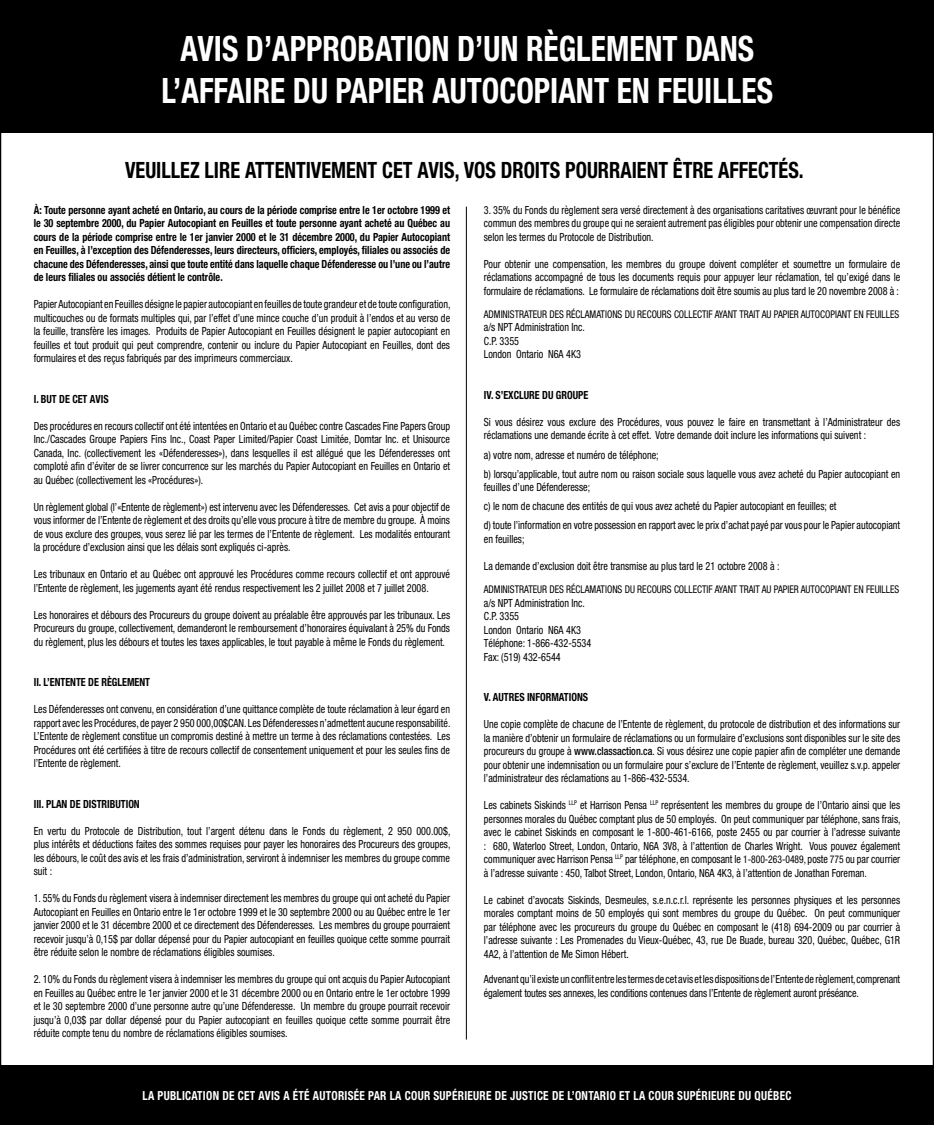
<style>
.page{position:relative;width:934px;height:1125px;background:#fff}
.page>*{position:absolute;margin:0;border:0;box-sizing:border-box;transform-origin:0 0}
.t1{font:700 condensed 35px/42px "Helvetica Neue";color:#fff;text-align:center;scale:.9 1}
.t2{font:700 condensed 22.5px "Helvetica Neue";color:#000;scale:.9 1}
.t3{font:700 condensed 12.5px "Helvetica Neue";letter-spacing:.025em;color:#fff;scale:.9 1}
.t4{font:condensed 11.25px/13.5px "Helvetica Neue";color:#000;text-align:justify;scale:.9 1}
.t5{font:700 condensed 11.25px/13.5px "Helvetica Neue";color:#000;text-align:justify;scale:.9 1}
.t6{font:condensed 10.62px "Helvetica Neue";color:#000;scale:.9 1}
.s1{font-weight:500}
.s2{font-size:10.62px}
</style>
<div class="page">
<div style="left:0;top:1065px;width:934px;height:60px;background:#000"></div>
<div style="left:0;top:0;width:934px;height:133px;background:#000"></div>
<hr style="left:466px;top:207px;width:1px;height:833px;background:#000">
<h1 class="t1" style="left:162px;top:28px;width:681px">AVIS D’APPROBATION D’UN RÈGLEMENT DANS<br>L’AFFAIRE DU PAPIER AUTOCOPIANT EN FEUILLES</h1>
<h2 class="t2" style="left:125px;top:156px;width:755px">VEUILLEZ LIRE ATTENTIVEMENT CET AVIS, VOS DROITS POURRAIENT ÊTRE AFFECTÉS.</h2>
<p class="t5" style="left:34px;top:203px;width:464px">À: Toute personne ayant acheté en Ontario, au cours de la période comprise entre le 1er octobre 1999 et le 30 septembre 2000, du Papier Autocopiant en Feuilles et toute personne ayant acheté au Québec au cours de la période comprise entre le 1er janvier 2000 et le 31 décembre 2000, du Papier Autocopiant en Feuilles, à l’exception des Défenderesses, leurs directeurs, officiers, employés, filiales ou associés de chacune des Défenderesses, ainsi que toute entité dans laquelle chaque Défenderesse ou l’une ou l’autre de leurs filiales ou associés détient le contrôle.</p>
<p class="t4" style="left:34px;top:297px;width:464px">Papier Autocopiant en Feuilles désigne le papier autocopiant en feuilles de toute grandeur et de toute configuration, multicouches ou de formats multiples qui, par l’effet d’une mince couche d’un produit à l’endos et au verso de la feuille, transfère les images. Produits de Papier Autocopiant en Feuilles désignent le papier autocopiant en feuilles et tout produit qui peut comprendre, contenir ou inclure du Papier Autocopiant en Feuilles, dont des formulaires et des reçus fabriqués par des imprimeurs commerciaux.</p>
<p class="t5" style="left:34px;top:392px;width:85px">I. BUT DE CET AVIS</p>
<p class="t4" style="left:34px;top:419px;width:464px">Des procédures en recours collectif ont été intentées en Ontario et au Québec contre Cascades Fine Papers Group Inc./Cascades Groupe Papiers Fins Inc., Coast Paper Limited/Papier Coast Limitée, Domtar Inc. et Unisource Canada, Inc. (collectivement les «Défenderesses»), dans lesquelles il est allégué que les Défenderesses ont comploté afin d’éviter de se livrer concurrence sur les marchés du Papier Autocopiant en Feuilles en Ontario et au Québec (collectivement les «Procédures»).</p>
<p class="t4" style="left:34px;top:500px;width:464px">Un règlement global (l’«Entente de règlement») est intervenu avec les Défenderesses. Cet avis a pour objectif de vous informer de l’Entente de règlement et des droits qu’elle vous procure à titre de membre du groupe. À moins de vous exclure des groupes, vous serez lié par les termes de l’Entente de règlement. Les modalités entourant la procédure d’exclusion ainsi que les délais sont expliqués ci-après.</p>
<p class="t4" style="left:34px;top:567px;width:464px">Les tribunaux en Ontario et au Québec ont approuvé les Procédures comme recours collectif et ont approuvé l’Entente de règlement, les jugements ayant été rendus respectivement les 2 juillet 2008 et 7 juillet 2008.</p>
<p class="t4" style="left:34px;top:608px;width:464px">Les honoraires et débours des Procureurs du groupe doivent au préalable être approuvés par les tribunaux. Les Procureurs du groupe, collectivement, demanderont le remboursement d’honoraires équivalant à 25% du Fonds du règlement, plus les débours et toutes les taxes applicables, le tout payable à même le Fonds du règlement.</p>
<p class="t5" style="left:34px;top:675px;width:131px">II. L’ENTENTE DE RÈGLEMENT</p>
<p class="t4" style="left:34px;top:702px;width:464px">Les Défenderesses ont convenu, en considération d’une quittance complète de toute réclamation à leur égard en rapport avec les Procédures, de payer 2 950 000,00$CAN. Les Défenderesses n’admettent aucune responsabilité.<br>L’Entente de règlement constitue un compromis destiné à mettre un terme à des réclamations contestées. Les Procédures ont été certifiées à titre de recours collectif de consentement uniquement et pour les seules fins de l’Entente de règlement.</p>
<p class="t5" style="left:34px;top:797px;width:119px">III. PLAN DE DISTRIBUTION</p>
<p class="t4" style="left:34px;top:824px;width:464px">En vertu du Protocole de Distribution, tout l’argent détenu dans le Fonds du règlement, 2 950 000.00$, plus intérêts et déductions faites des sommes requises pour payer les honoraires des Procureurs des groupes, les débours, le coût des avis et les frais d’administration, serviront à indemniser les membres du groupe comme suit :</p>
<p class="t4" style="left:34px;top:891px;width:464px">1. 55% du Fonds du règlement visera à indemniser directement les membres du groupe qui ont acheté du Papier Autocopiant en Feuilles en Ontario entre le 1er octobre 1999 et le 30 septembre 2000 ou au Québec entre le 1er janvier 2000 et le 31 décembre 2000 et ce directement des Défenderesses. Les membres du groupe pourraient recevoir jusqu’à 0,15$ par dollar dépensé pour du Papier autocopiant en feuilles quoique cette somme pourrait être réduite selon le nombre de réclamations éligibles soumises.</p>
<p class="t4" style="left:34px;top:972px;width:464px">2. 10% du Fonds du règlement visera à indemniser les membres du groupe qui ont acquis du Papier Autocopiant en Feuilles au Québec entre le 1er janvier 2000 et le 31 décembre 2000 ou en Ontario entre le 1er octobre 1999 et le 30 septembre 2000 d’une personne autre qu’une Défenderesse. Un membre du groupe pourrait recevoir jusqu’à 0,03$ par dollar dépensé pour du Papier autocopiant en feuilles quoique cette somme pourrait être réduite compte tenu du nombre de réclamations éligibles soumises.</p>
<p class="t4" style="left:484px;top:203px;width:464px">3. 35% du Fonds du règlement sera versé directement à des organisations caritatives œuvrant pour le bénéfice commun des membres du groupe qui ne seraient autrement pas éligibles pour obtenir une compensation directe selon les termes du Protocole de Distribution.</p>
<p class="t4" style="left:484px;top:257px;width:464px">Pour obtenir une compensation, les membres du groupe doivent compléter et soumettre un formulaire de réclamations accompagné de tous les documents requis pour appuyer leur réclamation, tel qu’exigé dans le formulaire de réclamations. Le formulaire de réclamations doit être soumis au plus tard le 20 novembre 2008 à :</p>
<p class="t6" style="left:484px;top:308px;width:183px">Administrateu r des réclamations du recou</p>
<p class="t6" style="left:662px;top:308px;width:20px">rs collec</p>
<p class="t6" style="left:702px;top:308px;width:132px">tif ayant trait au Papier autocopian</p>
<p class="t6" style="left:847px;top:308px;width:27px">t en feuille</p>
<p class="t6" style="left:894px;top:308px;width:7px">s</p>
<p class="t4" style="left:484px;top:321px;width:114px;text-align:left">a/s NPT Administration Inc.<br>C.P. 3355<br>London Ontario N6A 4K3</p>
<p class="t5" style="left:484px;top:388px;width:118px">IV. S’EXCLURE DU GROUPE</p>
<p class="t4" style="left:484px;top:415px;width:464px">Si vous désirez vous exclure des Procédures, vous pouvez le faire en transmettant à l’Administrateur des réclamations une demande écrite à cet effet. Votre demande doit inclure les informations qui suivent :</p>
<p class="t4" style="left:484px;top:445px;width:464px;line-height:19.1px">a) votre nom, adresse et numéro de téléphone;<br>b) lorsqu’applicable, tout autre nom ou raison sociale sous laquelle vous avez acheté du Papier autocopiant en</p>
<p class="t4" style="left:484px;top:478px;width:464px;line-height:19.1px;text-align:left">feuilles d’une Défenderesse;<br>c) le nom de chacune des entités de qui vous avez acheté du Papier autocopiant en feuilles; et<br>d) toute l’information en votre possession en rapport avec le prix d’achat payé par vous pour le Papier autocopiant</p>
<p class="t4" style="left:484px;top:532px;width:47px">en feuilles;</p>
<p class="t4" style="left:484px;top:559px;width:330px">La demande d’exclusion doit être transmise au plus tard le 21 octobre 2008 à :</p>
<p class="t6" style="left:484px;top:583px;width:183px">Administrateu r des réclamations du recou</p>
<p class="t6" style="left:662px;top:583px;width:20px">rs collec</p>
<p class="t6" style="left:702px;top:583px;width:132px">tif ayant trait au Papier autocopian</p>
<p class="t6" style="left:847px;top:583px;width:27px">t en feuille</p>
<p class="t6" style="left:894px;top:583px;width:7px">s</p>
<p class="t4" style="left:484px;top:596px;width:121px;text-align:left">a/s NPT Administration Inc.<br>C.P. 3355<br>London Ontario N6A 4K3<br>Téléphone: 1-866-432-5534<br>Fax: (519) 432-6544</p>
<p class="t5" style="left:484px;top:690px;width:117px">V. AUTRES INFORMATIONS</p>
<p class="t4" style="left:484px;top:717px;width:464px">Une copie complète de chacune de l’Entente de règlement, du protocole de distribution et des informations sur la manière d’obtenir un formulaire de réclamations ou un formulaire d’exclusions sont disponibles sur le site des procureurs du groupe à <span class="s1">www.classaction.ca</span>. Si vous désirez une copie papier afin de compléter une demande pour obtenir une indemnisation ou un formulaire pour s’exclure de l’Entente de règlement, veuillez s.v.p. appeler l’administrateur des réclamations au 1-866-432-5534.</p>
<p class="t4" style="left:484px;top:798px;width:464px">Les cabinets Siskinds <sup>LLP</sup> et Harrison Pensa <sup>LLP</sup> représentent les membres du groupe de l’Ontario ainsi que les personnes morales du Québec comptant plus de 50 employés. On peut communiquer par téléphone, sans frais, avec le cabinet Siskinds en composant le 1-800-461-6166, poste 2455 ou par courrier à l’adresse suivante : 680, Waterloo Street, London, Ontario, N6A 3V8, à l’attention de Charles Wright. Vous pouvez également communiquer avec Harrison Pensa <sup>LLP</sup> par téléphone, en composant le <span class="s2">1-800-263-0489,</span> poste <span class="s2">775</span> ou par courrier à l’adresse suivante : 450, Talbot Street, London, Ontario, N6A 4K3, à l’attention de Jonathan Foreman.</p>
<p class="t4" style="left:484px;top:893px;width:464px">Le cabinet d’avocats Siskinds, Desmeules, s.e.n.c.r.l. représente les personnes physiques et les personnes morales comptant moins de 50 employés qui sont membres du groupe du Québec. On peut communiquer par téléphone avec les procureurs du groupe du Québec en composant le (418) 694-2009 ou par courrier à l’adresse suivante : Les Promenades du Vieux-Québec, 43, rue De Buade, bureau 320, Québec, Québec, G1R 4A2, à l’attention de Me Simon Hébert.</p>
<p class="t4" style="left:484px;top:972px;width:464px">Advenant qu’il existe un conflit entre les termes de cet avis et les dispositions de l’Entente de règlement, comprenant également toutes ses annexes, les conditions contenues dans l’Entente de règlement auront préséance.</p>
<p class="t3" style="left:143px;top:1088px;width:722px">LA PUBLICATION DE CET AVIS A ÉTÉ AUTORISÉE PAR LA COUR SUPÉRIEURE DE JUSTICE DE L’ONTARIO ET LA COUR SUPÉRIEURE DU QUÉBEC</p>
</div>
